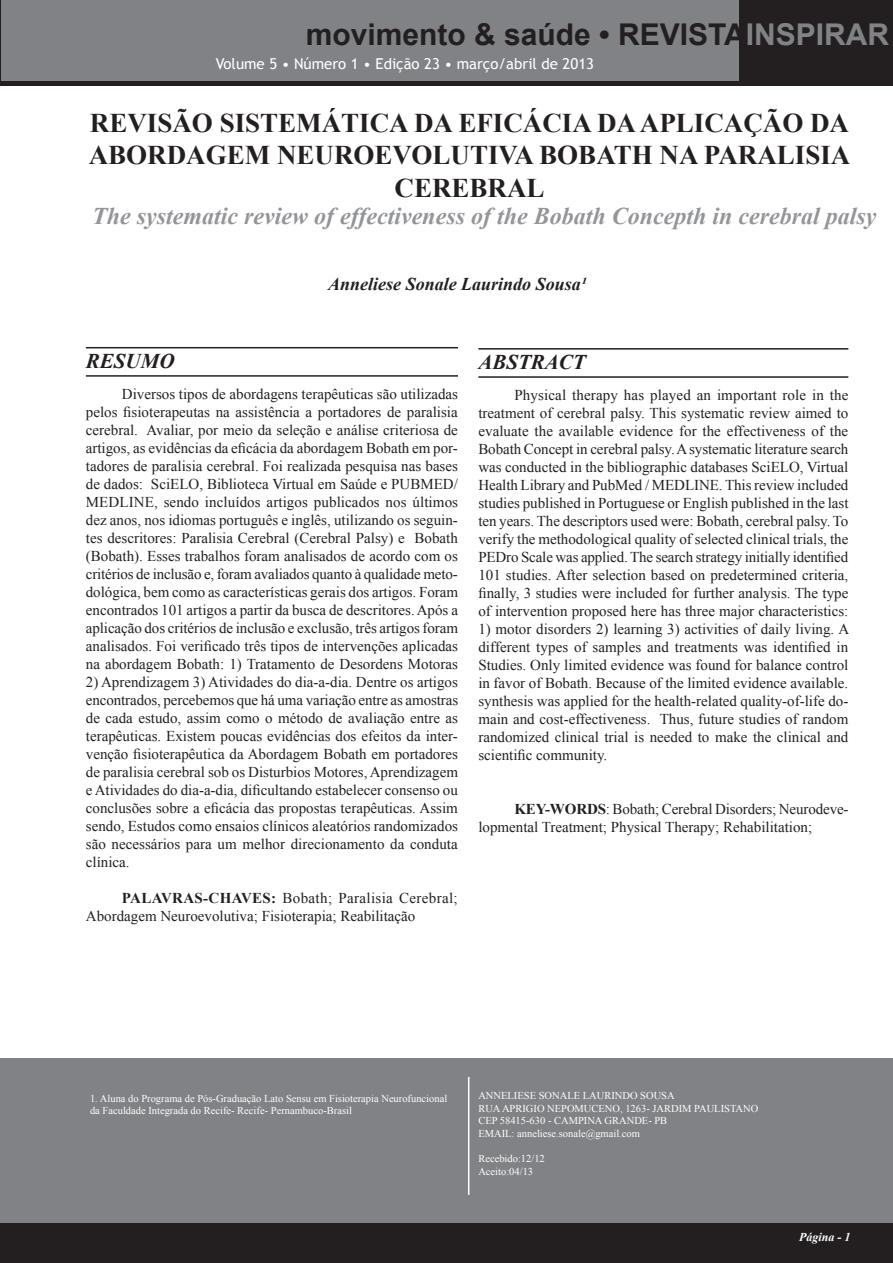
<style>
.page{position:relative;width:893px;height:1263px;background:#fff}
.page>*{position:absolute;margin:0;border:0;box-sizing:border-box;transform-origin:0 0}
.t1{font:700 30px "Arial";color:#231f20}
.t2{font:700 27px/32.4px "Times New Roman";color:#231f20;text-align:center}
.t3{font:italic 700 24px "Times New Roman";color:#939598}
.t4{font:italic 700 21px "Times New Roman";color:#231f20}
.t5{font:italic 700 18px "Times New Roman";color:#231f20}
.t6{font:15px/18px "Times New Roman";color:#231f20;text-align:justify}
.t7{font:15px "Trebuchet MS";color:#fff}
.t8{font:italic 700 12px "Times New Roman";color:#fff}
.t9{font:10.5px/12.6px "Times New Roman";color:#fff}
.s1{color:#808285}
.s2{font-weight:700}
</style>
<div class="page">
<div style="left:0;top:1220px;width:893px;height:43px;background:#231f20"></div>
<div style="left:0;top:0;width:893px;height:85px;background:#231f20"></div>
<div style="left:2px;top:0;width:737px;height:80px;background:#808285"></div>
<div style="left:0;top:1058px;width:893px;height:164px;background:#808285"></div>
<hr style="left:86px;top:347px;width:372px;height:1px;background:#231f20">
<hr style="left:86px;top:375px;width:372px;height:2px;background:#231f20">
<hr style="left:478px;top:348px;width:370px;height:2px;background:#231f20">
<hr style="left:478px;top:376px;width:370px;height:2px;background:#231f20">
<hr style="left:468px;top:1077px;width:1px;height:118px;background:#fff">
<h1 class="t1" style="left:306px;top:15px;width:585px">movimento &amp; saúde • REVISTA<span class="s1">INSPIRAR</span></h1>
<p class="t7" style="left:216px;top:55px;width:380px">Volume 5 • Número 1 • Edição 23 • março/abril de 2013</p>
<h2 class="t2" style="left:89px;top:106px;width:763px">REVISÃO SISTEMÁTICA DA EFICÁCIA DA APLICAÇÃO DA<br>ABORDAGEM NEUROEVOLUTIVA BOBATH NA PARALISIA<br>CEREBRAL</h2>
<h3 class="t3" style="left:92px;top:199px;width:786px">The systematic review of effectiveness of the Bobath Concepth in cerebral palsy</h3>
<p class="t5" style="left:328px;top:271px;width:259px">Anneliese Sonale Laurindo Sousa¹</p>
<h3 class="t4" style="left:86px;top:346px;width:90px">RESUMO</h3>
<p class="t6" style="left:86px;top:385px;width:374px;text-indent:36px">Diversos tipos de abordagens terapêuticas são utilizadas pelos fisioterapeutas na assistência a portadores de paralisia cerebral. Avaliar, por meio da seleção e análise criteriosa de artigos, as evidências da eficácia da abordagem Bobath em por&shy;tadores de paralisia cerebral. Foi realizada pesquisa nas bases de dados: SciELO, Biblioteca Virtual em Saúde e PUBMED/ MEDLINE, sendo incluídos artigos publicados nos últimos dez anos, nos idiomas português e inglês, utilizando os seguin&shy;tes descritores: Paralisia Cerebral (Cerebral Palsy) e Bobath (Bobath). Esses trabalhos foram analisados de acordo com os critérios de inclusão e, foram avaliados quanto à qualidade meto&shy;dológica, bem como as características gerais dos artigos. Foram encontrados 101 artigos a partir da busca de descritores. Após a aplicação dos critérios de inclusão e exclusão, três artigos foram analisados. Foi verificado três tipos de intervenções aplicadas na abordagem Bobath: 1) Tratamento de Desordens Motoras</p>
<p class="t6" style="left:86px;top:673px;width:374px">2) Aprendizagem 3) Atividades do dia-a-dia. Dentre os artigos encontrados, percebemos que há uma variação entre as amostras de cada estudo, assim como o método de avaliação entre as terapêuticas. Existem poucas evidências dos efeitos da inter&shy;venção fisioterapêutica da Abordagem Bobath em portadores de paralisia cerebral sob os Disturbios Motores, Aprendizagem e Atividades do dia-a-dia, dificultando estabelecer consenso ou conclusões sobre a eficácia das propostas terapêuticas. Assim sendo, Estudos como ensaios clínicos aleatórios randomizados são necessários para um melhor direcionamento da conduta clínica.</p>
<p class="t6" style="left:86px;top:889px;width:373px;text-indent:36px"><span class="s2">PALAVRAS-CHAVES:</span> Bobath; Paralisia Cerebral;<br>Abordagem Neuroevolutiva; Fisioterapia; Reabilitação</p>
<h3 class="t4" style="left:478px;top:348px;width:109px">ABSTRACT</h3>
<p class="t6" style="left:478px;top:386px;width:372px;text-indent:36px">Physical therapy has played an important role in the treatment of cerebral palsy. This systematic review aimed to evaluate the available evidence for the effectiveness of the Bobath Concept in cerebral palsy. A systematic literature search was conducted in the bibliographic databases SciELO, Virtual Health Library and PubMed / MEDLINE. This review included studies published in Portuguese or English published in the last ten years. The descriptors used were: Bobath, cerebral palsy. To verify the methodological quality of selected clinical trials, the PEDro Scale was applied. The search strategy initially identified 101 studies. After selection based on predetermined criteria, finally, 3 studies were included for further analysis. The type of intervention proposed here has three major characteristics:</p>
<p class="t6" style="left:478px;top:620px;width:372px">1) motor disorders 2) learning 3) activities of daily living. A different types of samples and treatments was identified in Studies. Only limited evidence was found for balance control in favor of Bobath. Because of the limited evidence available. synthesis was applied for the health-related quality-of-life do&shy;main and cost-effectiveness. Thus, future studies of random randomized clinical trial is needed to make the clinical and scientific community.</p>
<p class="t6" style="left:478px;top:800px;width:372px;text-indent:36px"><span class="s2">KEY-WORDS</span>: Bobath; Cerebral Disorders; Neurodeve&shy;lopmental Treatment; Physical Therapy; Rehabilitation;</p>
<p class="t9" style="left:90px;top:1091px;width:359px">1. Aluna do Programa de Pós-Graduação Lato Sensu em Fisioterapia Neurofuncional da Faculdade Integrada do Recife- Recife- Pernambuco-Brasil</p>
<p class="t9" style="left:478px;top:1089px;width:281px">ANNELIESE SONALE LAURINDO SOUSA<br>RUA APRIGIO NEPOMUCENO, 1263- JARDIM PAULISTANO CEP 58415-630 - CAMPINA GRANDE- PB<br>EMAIL: anneliese.sonale@gmail.com</p>
<p class="t9" style="left:478px;top:1152px;width:68px">Recebido:12/12<br>Aceito:04/13</p>
<p class="t8" style="left:799px;top:1229px;width:53px">Página - 1</p>
</div>
